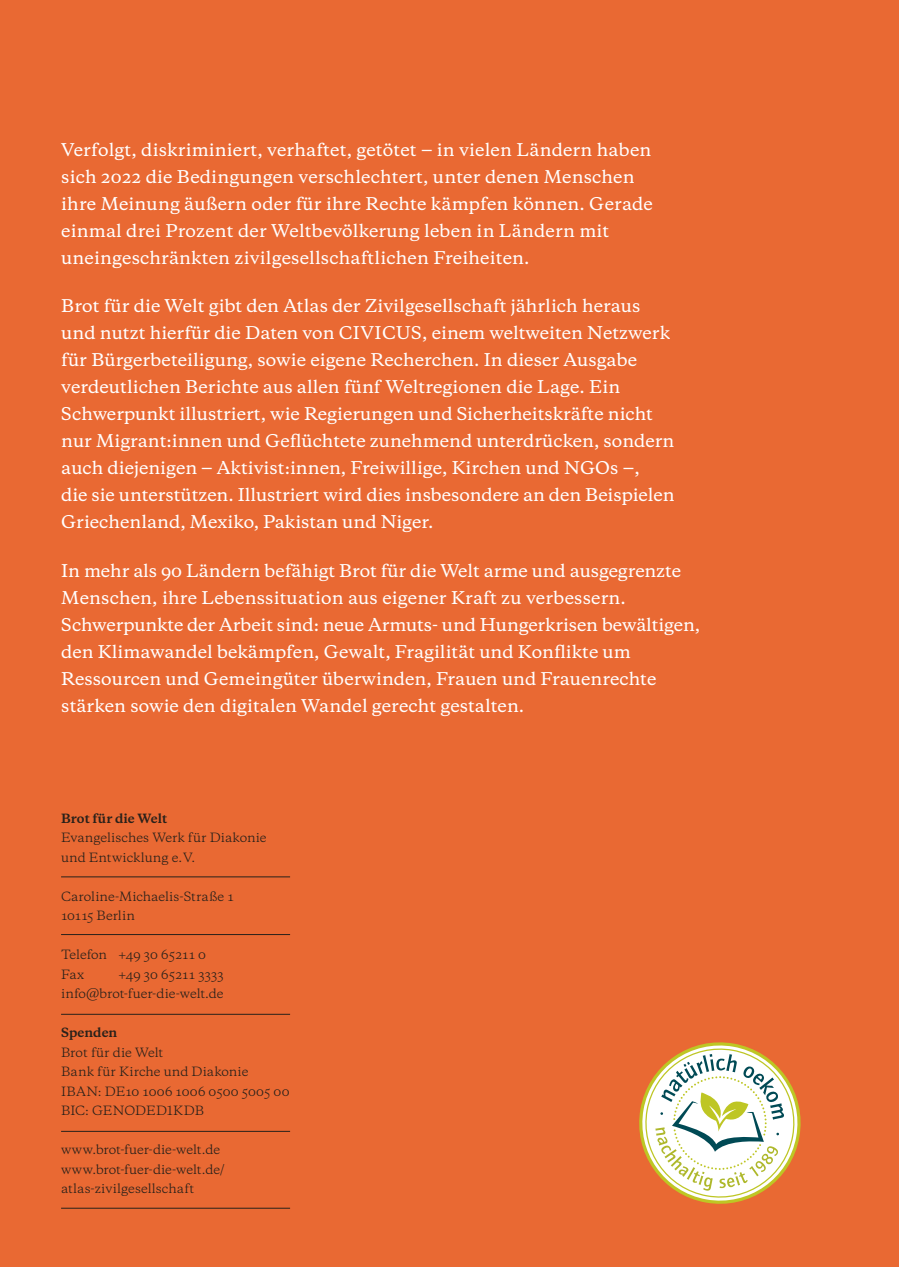
<style>
.page{position:relative;width:899px;height:1267px;background:#fff}
.page>*{position:absolute;margin:0;border:0;box-sizing:border-box;transform-origin:0 0}
.t1{font:500 16.5px/27px "Galaxie Copernicus";color:#fff}
.t2{font:12px/19.5px "Galaxie Copernicus";color:#29211a}
.t3{font:700 12px "Galaxie Copernicus";color:#29211a}
</style>
<div class="page">
<div style="left:0;top:0;width:899px;height:1266px;background:#e96933"></div>
<svg style="left:639px;top:1042px;width:162px;height:162px"></svg>
<hr style="left:61px;top:1207px;width:229px;height:1px;background:#29211a">
<hr style="left:61px;top:1013px;width:229px;height:1px;background:#29211a">
<hr style="left:61px;top:934px;width:229px;height:1px;background:#29211a">
<hr style="left:61px;top:876px;width:229px;height:1px;background:#29211a">
<hr style="left:61px;top:1130px;width:229px;height:1px;background:#29211a">
<p class="t1" style="left:61px;top:136px;width:593px">Verfolgt, diskriminiert, verhaftet, getötet ‒ in vielen Ländern haben sich 2022 die Bedingungen verschlechtert, unter denen Menschen ihre Meinung äußern oder für ihre Rechte kämpfen können. Gerade einmal drei Prozent der Weltbevölkerung leben in Ländern mit uneingeschränkten zivilgesellschaftlichen Freiheiten.</p>
<p class="t1" style="left:61px;top:293px;width:614px">Brot für die Welt gibt den Atlas der Zivilgesellschaft jährlich heraus und nutzt hierfür die Daten von CIVICUS, einem weltweiten Netzwerk für Bürgerbeteiligung, sowie eigene Recherchen. In dieser Ausgabe verdeutlichen Berichte aus allen fünf Weltregionen die Lage. Ein Schwerpunkt illustriert, wie Regierungen und Sicherheitskräfte nicht nur Migrant:innen und Geflüchtete zunehmend unterdrücken, sondern auch diejenigen ‒ Aktivist:innen, Freiwillige, Kirchen und NGOs ‒,<br>die sie unterstützen. Illustriert wird dies insbesondere an den Beispielen Griechenland, Mexiko, Pakistan und Niger.</p>
<p class="t1" style="left:61px;top:557px;width:640px">In mehr als 90 Ländern befähigt Brot für die Welt arme und ausgegrenzte Menschen, ihre Lebenssituation aus eigener Kraft zu verbessern.<br>Schwerpunkte der Arbeit sind: neue Armuts- und Hungerkrisen bewältigen, den Klimawandel bekämpfen, Gewalt, Fragilität und Konflikte um Ressourcen und Gemeingüter überwinden, Frauen und Frauenrechte stärken sowie den digitalen Wandel gerecht gestalten.</p>
<p class="t3" style="left:61px;top:810px;width:108px">Brot für die Welt</p>
<p class="t2" style="left:61px;top:828px;width:207px">Evangelisches Werk für Diakonie und Entwicklung e. V.</p>
<p class="t2" style="left:61px;top:886px;width:174px">Caroline-Michaelis-Straße 1<br>10115 Berlin</p>
<p class="t2" style="left:61px;top:945px;width:146px">Telefon +49 30 65211 0<br>Fax</p>
<p class="t2" style="left:61px;top:964px;width:164px;text-align:right">+49 30 65211 3333 info@brot-fuer-die-welt.de</p>
<p class="t3" style="left:61px;top:1024px;width:58px">Spenden</p>
<p class="t2" style="left:61px;top:1042px;width:230px">Brot für die Welt<br>Bank für Kirche und Diakonie<br>IBAN: DE10 1006 1006 0500 5005 00<br>BIC: GENODED1KDB</p>
<p class="t2" style="left:61px;top:1140px;width:165px">www.brot-fuer-die-welt.de www.brot-fuer-die-welt.de/ atlas-zivilgesellschaft</p>
</div>
